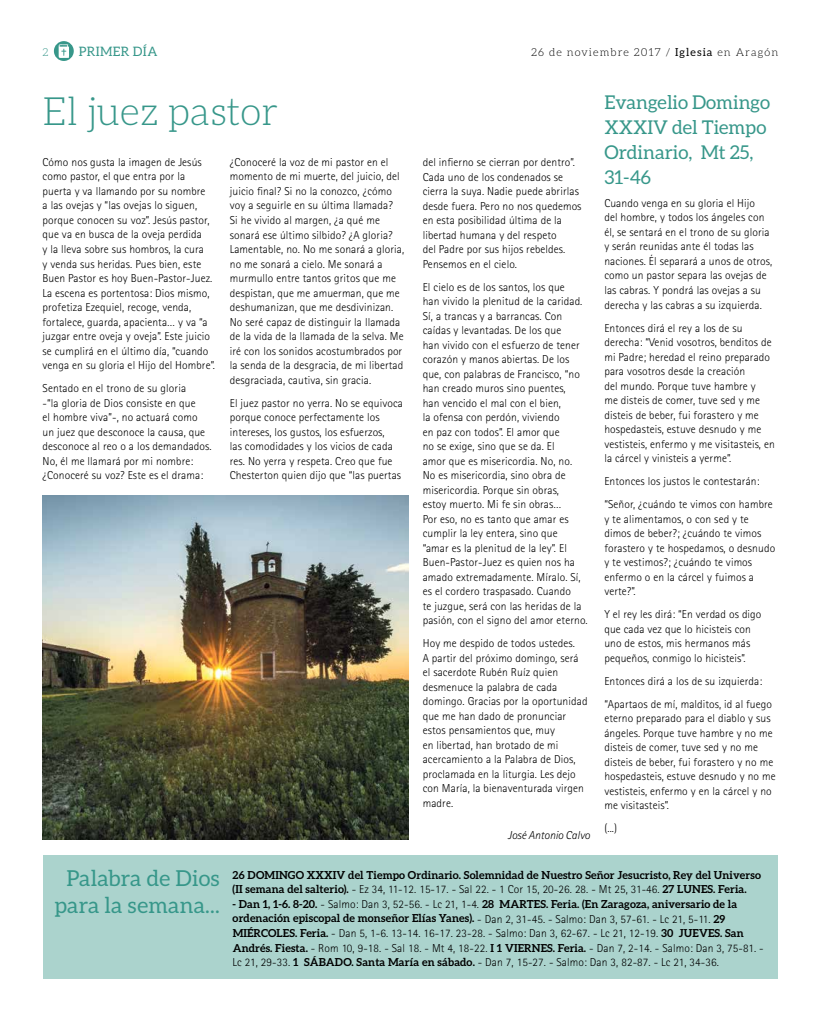
<style>
.page{position:relative;width:820px;height:1021px;background:#fff}
.page>*{position:absolute;margin:0;border:0;box-sizing:border-box;transform-origin:0 0}
.t1{font:300 39px "Aleo";color:#37978a}
.t2{font:22px/26.4px "Aleo";letter-spacing:.01em;color:#37978a;text-align:center}
.t3{font:19px/25px "Aleo";color:#37978a}
.t4{font:13px "Aleo";letter-spacing:.025em;color:#37978a}
.t5{font:300 11.5px/14.5px "Rotis Sans Serif";letter-spacing:.01em;color:#000}
.t6{font:italic 300 11.5px "Rotis Sans Serif";color:#000}
.t7{font:700 11px/14.5px "Aleo";letter-spacing:.01em;color:#000}
.t8{font:300 11px "Aleo";letter-spacing:.1em;color:#000}
.t9{font:300 11px "Aleo";color:#37978a}
.s1{font-weight:400}
.s2{font-family:"Aleo";font-weight:700;font-size:11px}
.s3{font-family:"Rotis Sans Serif";font-weight:300;font-size:11.5px}
</style>
<div class="page">
<svg style="left:54px;top:41px;width:20px;height:20px"></svg>
<div style="left:43px;top:855px;width:734px;height:124px;background:#abd3cd"></div>
<img style="left:43px;top:495px;width:365px;height:344px">
<p class="t9" style="left:43px;top:46px;width:7px">2</p>
<p class="t4" style="left:79px;top:44px;width:80px">PRIMER DÍA</p>
<p class="t8" style="left:531px;top:46px;width:248px">26 de noviembre 2017 / <span class="s1">Iglesia</span> en Aragón</p>
<h1 class="t1" style="left:43px;top:90px;width:237px">El juez pastor</h1>
<h3 class="t3" style="left:604px;top:89px;width:167px">Evangelio Domingo<br>XXXIV del Tiempo<br>Ordinario, Mt 25,<br>31-46</h3>
<p class="t5" style="left:604px;top:196px;width:169px">Cuando venga en su gloria el Hijo<br>del hombre, y todos los ángeles con él, se sentará en el trono de su gloria y serán reunidas ante él todas las naciones. Él separará a unos de otros, como un pastor separa las ovejas de las cabras. Y pondrá las ovejas a su derecha y las cabras a su izquierda.</p>
<p class="t5" style="left:604px;top:320px;width:172px">Entonces dirá el rey a los de su derecha: “Venid vosotros, benditos de mi Padre; heredad el reino preparado para vosotros desde la creación<br>del mundo. Porque tuve hambre y<br>me disteis de comer, tuve sed y me disteis de beber, fui forastero y me hospedasteis, estuve desnudo y me vestisteis, enfermo y me visitasteis, en la cárcel y vinisteis a yerme”.</p>
<p class="t5" style="left:604px;top:469px;width:170px;line-height:23px">Entonces los justos le contestarán: “Señor, ¿cuándo te vimos con hambre</p>
<p class="t5" style="left:604px;top:511px;width:172px">y te alimentamos, o con sed y te dimos de beber?; ¿cuándo te vimos forastero y te hospedamos, o desnudo y te vestimos?; ¿cuándo te vimos enfermo o en la cárcel y fuimos a verte?”.</p>
<p class="t5" style="left:604px;top:607px;width:159px">Y el rey les dirá: “En verdad os digo que cada vez que lo hicisteis con uno de estos, mis hermanos más pequeños, conmigo lo hicisteis”.</p>
<p class="t5" style="left:604px;top:669px;width:169px;line-height:23px">Entonces dirá a los de su izquierda: “Apartaos de mí, malditos, id al fuego</p>
<p class="t5" style="left:604px;top:711px;width:173px">eterno preparado para el diablo y sus ángeles. Porque tuve hambre y no me disteis de comer, tuve sed y no me disteis de beber, fui forastero y no me hospedasteis, estuve desnudo y no me vestisteis, enfermo y en la cárcel y no me visitasteis”.</p>
<p class="t5" style="left:604px;top:821px;width:14px">(...)</p>
<p class="t5" style="left:43px;top:155px;width:174px">Cómo nos gusta la imagen de Jesús como pastor, el que entra por la puerta y va llamando por su nombre<br>a las ovejas y “las ovejas lo siguen, porque conocen su voz”. Jesús pastor, que va en busca de la oveja perdida<br>y la lleva sobre sus hombros, la cura<br>y venda sus heridas. Pues bien, este Buen Pastor es hoy Buen-Pastor-Juez.<br>La escena es portentosa: Dios mismo, profetiza Ezequiel, recoge, venda, fortalece, guarda, apacienta… y va “a juzgar entre oveja y oveja”. Este juicio se cumplirá en el último día, “cuando venga en su gloria el Hijo del Hombre”.</p>
<p class="t5" style="left:43px;top:381px;width:170px">Sentado en el trono de su gloria<br>-“la gloria de Dios consiste en que<br>el hombre viva”-, no actuará como un juez que desconoce la causa, que desconoce al reo o a los demandados.<br>No, él me llamará por mi nombre: ¿Conoceré su voz? Este es el drama:</p>
<p class="t5" style="left:230px;top:155px;width:176px">¿Conoceré la voz de mi pastor en el momento de mi muerte, del juicio, del juicio final? Si no la conozco, ¿cómo voy a seguirle en su última llamada?<br>Si he vivido al margen, ¿a qué me sonará ese último silbido? ¿A gloria?<br>Lamentable, no. No me sonará a gloria, no me sonará a cielo. Me sonará a murmullo entre tantos gritos que me despistan, que me amuerman, que me deshumanizan, que me desdivinizan.<br>No seré capaz de distinguir la llamada de la vida de la llamada de la selva. Me iré con los sonidos acostumbrados por la senda de la desgracia, de mi libertad desgraciada, cautiva, sin gracia.</p>
<p class="t5" style="left:230px;top:395px;width:174px">El juez pastor no yerra. No se equivoca porque conoce perfectamente los intereses, los gustos, los esfuerzos,<br>las comodidades y los vicios de cada res. No yerra y respeta. Creo que fue Chesterton quien dijo que “las puertas</p>
<p class="t5" style="left:422px;top:155px;width:160px">del infierno se cierran por dentro”.<br>Cada uno de los condenados se cierra la suya. Nadie puede abrirlas desde fuera. Pero no nos quedemos en esta posibilidad última de la libertad humana y del respeto<br>del Padre por sus hijos rebeldes.<br>Pensemos en el cielo.</p>
<p class="t5" style="left:422px;top:279px;width:166px">El cielo es de los santos, los que<br>han vivido la plenitud de la caridad.<br>Sí, a trancas y a barrancas. Con caídas y levantadas. De los que<br>han vivido con el esfuerzo de tener corazón y manos abiertas. De los que, con palabras de Francisco, “no han creado muros sino puentes,<br>han vencido el mal con el bien,<br>la ofensa con perdón, viviendo<br>en paz con todos”. El amor que<br>no se exige, sino que se da. El<br>amor que es misericordia. No, no.<br>No es misericordia, sino obra de misericordia. Porque sin obras,<br>estoy muerto. Mi fe sin obras…<br>Por eso, no es tanto que amar es cumplir la ley entera, sino que<br>“amar es la plenitud de la ley”. El<br>Buen-Pastor-Juez es quien nos ha amado extremadamente. Míralo. Sí, es el cordero traspasado. Cuando<br>te juzgue, será con las heridas de la pasión, con el signo del amor eterno.</p>
<p class="t5" style="left:422px;top:636px;width:166px">Hoy me despido de todos ustedes.<br>A partir del próximo domingo, será el sacerdote Rubén Ruíz quien desmenuce la palabra de cada domingo. Gracias por la oportunidad que me han dado de pronunciar estos pensamientos que, muy<br>en libertad, han brotado de mi acercamiento a la Palabra de Dios, proclamada en la liturgia. Les dejo con María, la bienaventurada virgen madre.</p>
<p class="t6" style="left:507px;top:828px;width:84px">José Antonio Calvo</p>
<p class="t7" style="left:232px;top:867px;width:529px">26 DOMINGO XXXIV del Tiempo Ordinario. Solemnidad de Nuestro Señor Jesucristo, Rey del Universo</p>
<p class="t5" style="left:232px;top:882px;width:515px"><span class="s2">(II semana del salterio).</span> - Ez 34, 11-12. 15-17. - Sal 22. - 1 Cor 15, 20-26. 28. - Mt 25, 31-46. <span class="s2">27 LUNES. Feria.</span></p>
<p class="t7" style="left:232px;top:896px;width:506px">- Dan 1, 1-6. 8-20. <span class="s3">- Salmo: Dan 3, 52-56. - Lc 21, 1-4.</span> 28 MARTES. Feria. (En Zaragoza, aniversario de la ordenación episcopal de monseñor Elías Yanes). <span class="s3">- Dan 2, 31-45. - Salmo: Dan 3, 57-61. - Lc 21, 5-11.</span> 29</p>
<p class="t5" style="left:232px;top:925px;width:532px"><span class="s2">MIÉRCOLES. Feria.</span> - Dan 5, 1-6. 13-14. 16-17. 23-28. - Salmo: Dan 3, 62-67. - Lc 21, 12-19. <span class="s2">30 JUEVES. San<br>Andrés. Fiesta.</span> - Rom 10, 9-18. - Sal 18. - Mt 4, 18-22. <span class="s2">I 1 VIERNES. Feria.</span> - Dan 7, 2-14. - Salmo: Dan 3, 75-81. -<br>Lc 21, 29-33. <span class="s2">1 SÁBADO. Santa María en sábado.</span> - Dan 7, 15-27. - Salmo: Dan 3, 82-87. - Lc 21, 34-36.</p>
<h2 class="t2" style="left:55px;top:864px;width:166px">Palabra de Dios para la semana...</h2>
</div>
